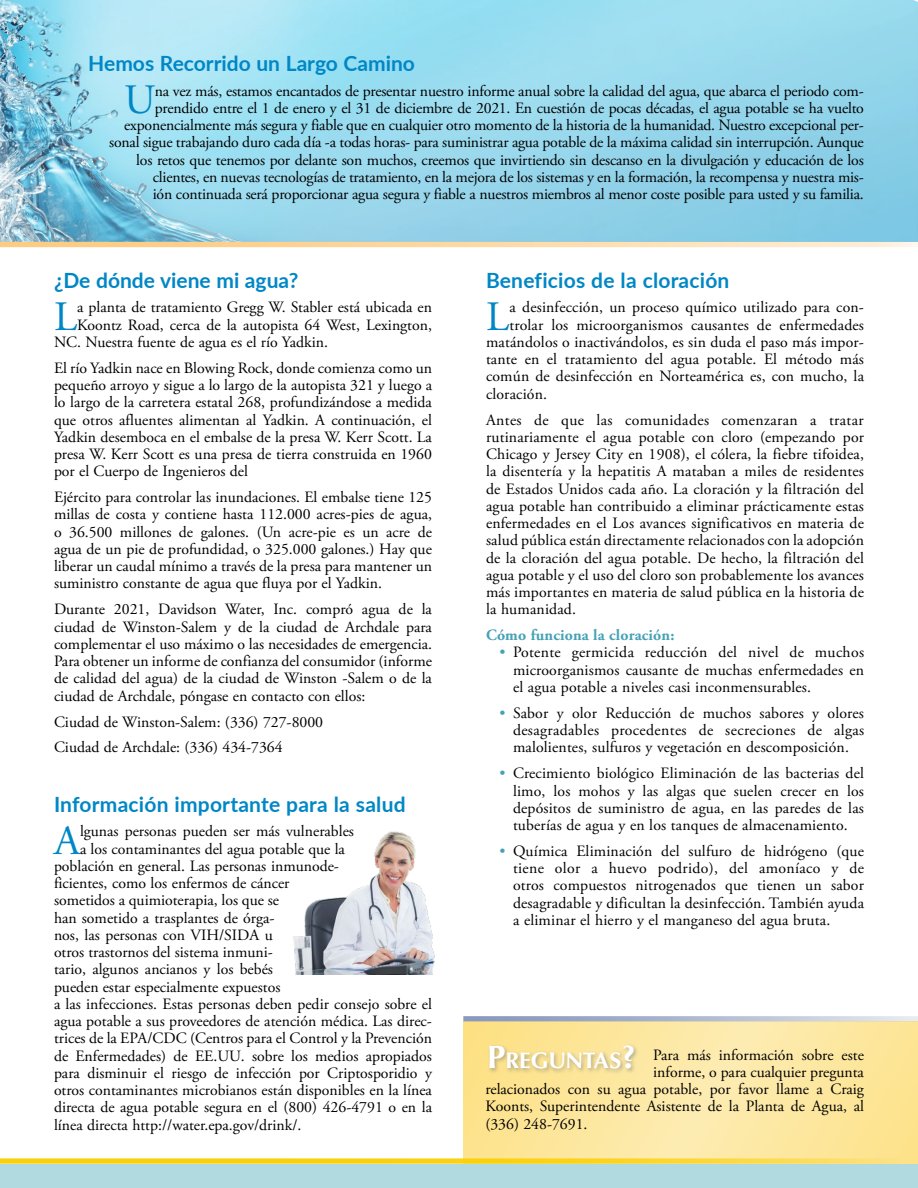
<style>
.page{position:relative;width:918px;height:1188px;background:#fff}
.page>*{position:absolute;margin:0;border:0;box-sizing:border-box;transform-origin:0 0}
.Initial_Cap{font:41.7px "Adobe Garamond Pro";color:#0087c6}
.t1{font:700 23.1px "Classico URW";color:#fff}
.Article_Headline-21{font:700 21px "Lato";letter-spacing:.005em;color:#0087c6}
.Initial_Cap-2{font:15.75px/17.2px "Adobe Garamond Pro";color:#000;text-align:justify}
.First_Paragraph{font:15.75px/17.2px "Adobe Garamond Pro";color:#000;text-align:justify}
.Subheader{font:700 15.75px "Adobe Garamond Pro";letter-spacing:.01em;color:#45a2b5}
.s1{color:#45a2b5}
.s2{font-size:33px}
</style>
<div class="page">
<img style="left:0;top:0;width:918px;height:242px">
<svg style="left:0;top:242px;width:918px;height:5px;background:#fedaa6"></svg>
<img style="left:293px;top:831px;width:142px;height:143px">
<svg style="left:463px;top:1021px;width:455px;height:143px;background:#fce69e"></svg>
<svg style="left:463px;top:1016px;width:455px;height:5px;background:#b3bdd4"></svg>
<div style="left:487px;top:1044px;width:152px;height:30px;background:#5e6472;opacity:.46"></div>
<div style="left:0;top:1164px;width:918px;height:24px;background:#b1d9e0"></div>
<svg style="left:0;top:1158px;width:899px;height:6px;background:#fad738"></svg>
<p class="Article_Headline-21" style="left:88px;top:48px;width:328px">Hemos Recorrido un Largo Camino</p>
<p class="Initial_Cap" style="left:124px;top:75px;width:33px">U</p>
<p class="Initial_Cap-2" style="left:109px;top:83px;width:756px;text-align:right">na vez más, estamos encantados de presentar nuestro informe anual sobre la calidad del agua, que abarca el periodo com&shy;prendido entre el 1 de enero y el 31 de diciembre de 2021. En cuestión de pocas décadas, el agua potable se ha vuelto exponencialmente más segura y fiable que en cualquier otro momento de la historia de la humanidad. Nuestro excepcional per&shy;sonal sigue trabajando duro cada día -a todas horas- para suministrar agua potable de la máxima calidad sin interrupción. Aunque los retos que tenemos por delante son muchos, creemos que invirtiendo sin descanso en la divulgación y educación de los clientes, en nuevas tecnologías de tratamiento, en la mejora de los sistemas y en la formación, la recompensa y nuestra mis-<br>ión continuada será proporcionar agua segura y fiable a nuestros miembros al menor coste posible para usted y su familia.</p>
<p class="Article_Headline-21" style="left:54px;top:265px;width:246px">¿De dónde viene mi agua?</p>
<p class="Initial_Cap" style="left:54px;top:291px;width:25px">L</p>
<p class="Initial_Cap-2" style="left:77px;top:299px;width:356px">a planta de tratamiento Gregg W. Stabler está ubicada en</p>
<p class="Initial_Cap-2" style="left:77px;top:317px;width:356px">Koontz Road, cerca de la autopista 64 West, Lexington,</p>
<p class="Initial_Cap-2" style="left:54px;top:334px;width:276px">NC. Nuestra fuente de agua es el río Yadkin.</p>
<p class="First_Paragraph" style="left:54px;top:360px;width:380px">El río Yadkin nace en Blowing Rock, donde comienza como un pequeño arroyo y sigue a lo largo de la autopista 321 y luego a lo largo de la carretera estatal 268, profundizándose a medida que otros afluentes alimentan al Yadkin. A continuación, el Yadkin desemboca en el embalse de la presa W. Kerr Scott. La presa W. Kerr Scott es una presa de tierra construida en 1960 por el Cuerpo de Ingenieros del</p>
<p class="First_Paragraph" style="left:54px;top:489px;width:380px">Ejército para controlar las inundaciones. El embalse tiene 125 millas de costa y contiene hasta 112.000 acres-pies de agua, o 36.500 millones de galones. (Un acre-pie es un acre de agua de un pie de profundidad, o 325.000 galones.) Hay que liberar un caudal mínimo a través de la presa para mantener un suministro constante de agua que fluya por el Yadkin.</p>
<p class="First_Paragraph" style="left:54px;top:601px;width:380px">Durante 2021, Davidson Water, Inc. compró agua de la ciudad de Winston-Salem y de la ciudad de Archdale para complementar el uso máximo o las necesidades de emergencia.<br>Para obtener un informe de confianza del consumidor (informe de calidad del agua) de la ciudad de Winston -Salem o de la ciudad de Archdale, póngase en contacto con ellos:</p>
<p class="First_Paragraph" style="left:54px;top:713px;width:271px">Ciudad de Winston-Salem: (336) 727-8000</p>
<p class="First_Paragraph" style="left:54px;top:739px;width:230px">Ciudad de Archdale: (336) 434-7364</p>
<p class="Article_Headline-21" style="left:54px;top:788px;width:353px">Información importante para la salud</p>
<p class="Initial_Cap" style="left:54px;top:815px;width:28px">A</p>
<p class="Initial_Cap-2" style="left:80px;top:823px;width:276px">lgunas personas pueden ser más vulnerables</p>
<p class="Initial_Cap-2" style="left:80px;top:840px;width:266px">a los contaminantes del agua potable que la</p>
<p class="Initial_Cap-2" style="left:54px;top:858px;width:287px">población en general. Las personas inmunode-</p>
<p class="Initial_Cap-2" style="left:54px;top:875px;width:237px">ficientes, como los enfermos de cáncer</p>
<p class="Initial_Cap-2" style="left:54px;top:892px;width:227px">sometidos a quimioterapia, los que se</p>
<p class="Initial_Cap-2" style="left:54px;top:909px;width:222px">han sometido a trasplantes de órga-</p>
<p class="Initial_Cap-2" style="left:54px;top:927px;width:220px">nos, las personas con VIH/SIDA u</p>
<p class="Initial_Cap-2" style="left:54px;top:944px;width:221px">otros trastornos del sistema inmuni-</p>
<p class="Initial_Cap-2" style="left:54px;top:961px;width:221px">tario, algunos ancianos y los bebés</p>
<p class="Initial_Cap-2" style="left:54px;top:978px;width:228px">pueden estar especialmente expuestos</p>
<p class="Initial_Cap-2" style="left:54px;top:996px;width:380px">a las infecciones. Estas personas deben pedir consejo sobre el</p>
<p class="Initial_Cap-2" style="left:54px;top:1013px;width:380px">agua potable a sus proveedores de atención médica. Las direc-</p>
<p class="Initial_Cap-2" style="left:54px;top:1030px;width:379px">trices de la EPA/CDC (Centros para el Control y la Prevención</p>
<p class="Initial_Cap-2" style="left:54px;top:1047px;width:379px">de Enfermedades) de EE.UU. sobre los medios apropiados</p>
<p class="Initial_Cap-2" style="left:54px;top:1065px;width:379px">para disminuir el riesgo de infección por Criptosporidio y</p>
<p class="Initial_Cap-2" style="left:54px;top:1082px;width:379px">otros contaminantes microbianos están disponibles en la línea</p>
<p class="Initial_Cap-2" style="left:54px;top:1099px;width:380px">directa de agua potable segura en el (800) 426-4791 o en la</p>
<p class="Initial_Cap-2" style="left:54px;top:1116px;width:249px">línea directa http://water.epa.gov/drink/.</p>
<p class="Article_Headline-21" style="left:486px;top:265px;width:245px">Beneficios de la cloración</p>
<p class="Initial_Cap" style="left:486px;top:291px;width:25px">L</p>
<p class="Initial_Cap-2" style="left:510px;top:299px;width:356px">a desinfección, un proceso químico utilizado para con-</p>
<p class="Initial_Cap-2" style="left:510px;top:317px;width:356px">trolar los microorganismos causantes de enfermedades</p>
<p class="Initial_Cap-2" style="left:486px;top:334px;width:380px">matándolos o inactivándolos, es sin duda el paso más impor-</p>
<p class="Initial_Cap-2" style="left:486px;top:351px;width:380px">tante en el tratamiento del agua potable. El método más</p>
<p class="Initial_Cap-2" style="left:486px;top:368px;width:380px">común de desinfección en Norteamérica es, con mucho, la</p>
<p class="Initial_Cap-2" style="left:486px;top:386px;width:63px">cloración.</p>
<p class="First_Paragraph" style="left:486px;top:412px;width:380px">Antes de que las comunidades comenzaran a tratar rutinariamente el agua potable con cloro (empezando por Chicago y Jersey City en 1908), el cólera, la fiebre tifoidea, la disentería y la hepatitis A mataban a miles de residentes de Estados Unidos cada año. La cloración y la filtración del agua potable han contribuido a eliminar prácticamente estas enfermedades en el Los avances significativos en materia de salud pública están directamente relacionados con la adopción de la cloración del agua potable. De hecho, la filtración del agua potable y el uso del cloro son probablemente los avances más importantes en materia de salud pública en la historia de la humanidad.</p>
<p class="Subheader" style="left:486px;top:626px;width:190px">Cómo funciona la cloración:</p>
<p class="Initial_Cap-2" style="left:513px;top:644px;width:353px;text-indent:-14px"><span class="s1">•</span> Potente germicida reducción del nivel de muchos microorganismos causante de muchas enfermedades en el agua potable a niveles casi inconmensurables.</p>
<p class="Initial_Cap-2" style="left:513px;top:705px;width:353px;text-indent:-14px"><span class="s1">•</span> Sabor y olor Reducción de muchos sabores y olores desagradables procedentes de secreciones de algas malolientes, sulfuros y vegetación en descomposición.</p>
<p class="Initial_Cap-2" style="left:513px;top:765px;width:353px;text-indent:-14px"><span class="s1">•</span> Crecimiento biológico Eliminación de las bacterias del limo, los mohos y las algas que suelen crecer en los depósitos de suministro de agua, en las paredes de las tuberías de agua y en los tanques de almacenamiento.</p>
<p class="Initial_Cap-2" style="left:513px;top:843px;width:353px;text-indent:-14px"><span class="s1">•</span> Química Eliminación del sulfuro de hidrógeno (que tiene olor a huevo podrido), del amoníaco y de otros compuestos nitrogenados que tienen un sabor desagradable y dificultan la desinfección. También ayuda a eliminar el hierro y el manganeso del agua bruta.</p>
<p class="t1" style="left:487px;top:1043px;width:149px"><span class="s2">P</span>REGUNTAS<span class="s2">?</span></p>
<p class="First_Paragraph" style="left:653px;top:1047px;width:212px">Para más información sobre este</p>
<p class="First_Paragraph" style="left:653px;top:1064px;width:212px">informe, o para cualquier pregunta</p>
<p class="First_Paragraph" style="left:485px;top:1081px;width:380px">relacionados con su agua potable, por favor llame a Craig</p>
<p class="First_Paragraph" style="left:485px;top:1098px;width:380px">Koonts, Superintendente Asistente de la Planta de Agua, al</p>
<p class="First_Paragraph" style="left:485px;top:1116px;width:104px">(336) 248-7691.</p>
</div>
